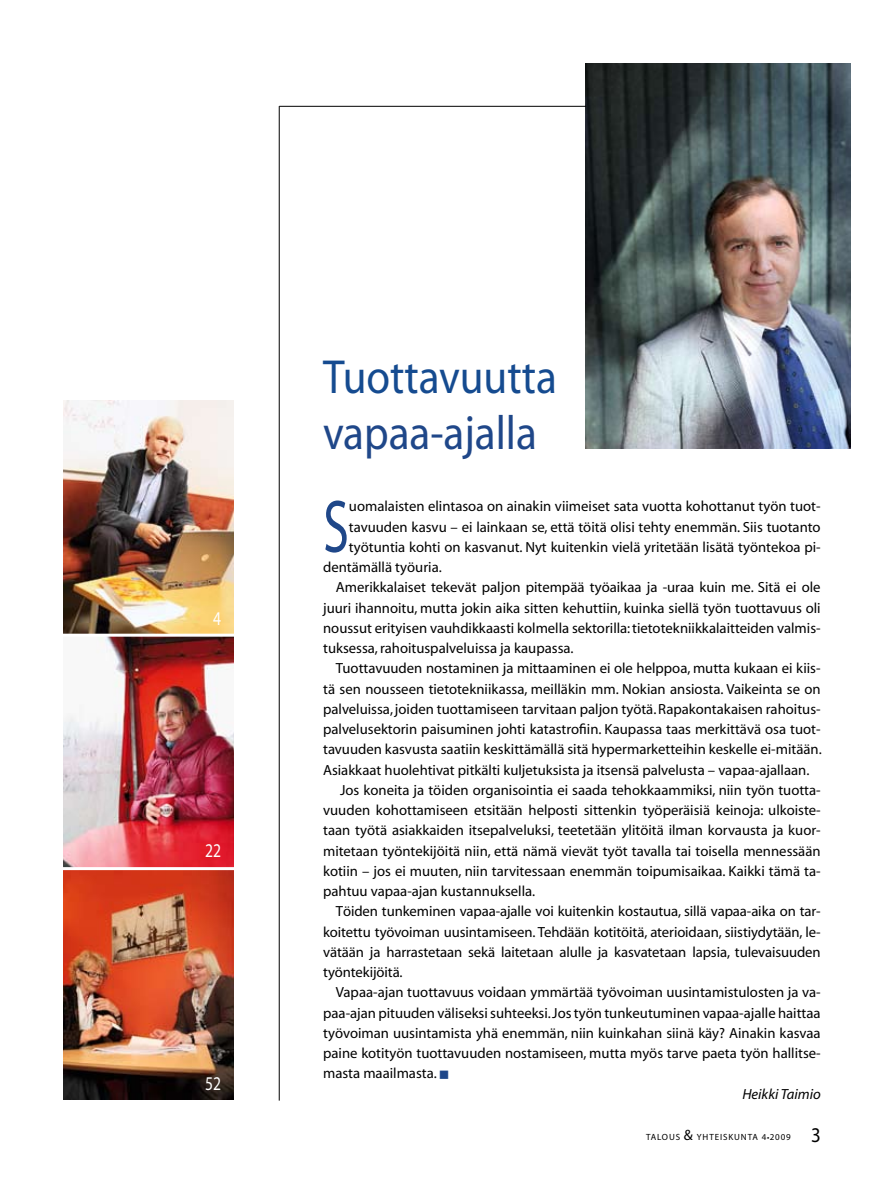
<style>
.page{position:relative;width:893px;height:1191px;background:#fff}
.page>*{position:absolute;margin:0;border:0;box-sizing:border-box;transform-origin:0 0}
.t1{font:74.85px "Myriad";color:#1f4789;scale:.7 1}
.t2{font:48px "Myriad";color:#154b90;scale:.9 1}
.t3{font:48px "Myriad";color:#1f4789;scale:.9 1}
.t4{font:19.5px "Myriad";color:#fff;scale:.8 1}
.t5{font:14.7px "Myriad";color:#000}
.t6{font:italic 14.7px "Myriad";color:#000}
.t7{font:9px "Myriad";letter-spacing:.1em;color:#000}
.s1{color:#1f4789}
.s2{font-size:15px}
</style>
<div class="page">
<img style="left:64px;top:636px;width:170px;height:463px">
<hr style="left:56px;top:867px;width:204px;height:3px;background:#fff">
<img style="left:64px;top:401px;width:170px;height:232px">
<img style="left:586px;top:64px;width:264px;height:384px">
<hr style="left:279px;top:106px;width:307px;height:1px;background:#000">
<hr style="left:279px;top:106px;width:1px;height:994px;background:#000">
<h3 class="t4" style="left:213px;top:608px;width:12px">4</h3>
<h3 class="t4" style="left:205px;top:841px;width:22px">22</h3>
<h3 class="t4" style="left:205px;top:1073px;width:22px">52</h3>
<h2 class="t2" style="left:323px;top:353px;width:261px">Tuottavuutta</h2>
<h2 class="t3" style="left:323px;top:409px;width:239px">vapaa-ajalla</h2>
<h1 class="t1" style="left:323px;top:489px;width:38px">S</h1>
<p class="t5" style="left:349px;top:499px;width:473px">uomalaisten elintasoa on ainakin viimeiset sata vuotta kohottanut työn tuot-</p>
<p class="t5" style="left:349px;top:519px;width:473px">tavuuden kasvu – ei lainkaan se, että töitä olisi tehty enemmän. Siis tuotanto</p>
<p class="t5" style="left:349px;top:539px;width:473px">työtuntia kohti on kasvanut. Nyt kuitenkin vielä yritetään lisätä työntekoa pi-</p>
<p class="t5" style="left:323px;top:560px;width:120px">dentämällä työuria.</p>
<p class="t5" style="left:336px;top:580px;width:486px">Amerikkalaiset tekevät paljon pitempää työaikaa ja -uraa kuin me. Sitä ei ole</p>
<p class="t5" style="left:323px;top:600px;width:499px">juuri ihannoitu, mutta jokin aika sitten kehuttiin, kuinka siellä työn tuottavuus oli</p>
<p class="t5" style="left:323px;top:620px;width:499px">noussut erityisen vauhdikkaasti kolmella sektorilla: tietotekniikkalaitteiden valmis-</p>
<p class="t5" style="left:323px;top:641px;width:252px">tuksessa, rahoituspalveluissa ja kaupassa.</p>
<p class="t5" style="left:336px;top:661px;width:486px">Tuottavuuden nostaminen ja mittaaminen ei ole helppoa, mutta kukaan ei kiis-</p>
<p class="t5" style="left:323px;top:681px;width:499px">tä sen nousseen tietotekniikassa, meilläkin mm. Nokian ansiosta. Vaikeinta se on</p>
<p class="t5" style="left:323px;top:701px;width:499px">palveluissa, joiden tuottamiseen tarvitaan paljon työtä. Rapakontakaisen rahoitus-</p>
<p class="t5" style="left:323px;top:722px;width:499px">palvelusektorin paisuminen johti katastrofiin. Kaupassa taas merkittävä osa tuot-</p>
<p class="t5" style="left:323px;top:742px;width:500px">tavuuden kasvusta saatiin keskittämällä sitä hypermarketteihin keskelle ei-mitään.</p>
<p class="t5" style="left:323px;top:762px;width:488px">Asiakkaat huolehtivat pitkälti kuljetuksista ja itsensä palvelusta – vapaa-ajallaan.</p>
<p class="t5" style="left:340px;top:782px;width:482px">Jos koneita ja töiden organisointia ei saada tehokkaammiksi, niin työn tuotta-</p>
<p class="t5" style="left:323px;top:803px;width:499px">vuuden kohottamiseen etsitään helposti sittenkin työperäisiä keinoja: ulkoiste-</p>
<p class="t5" style="left:323px;top:823px;width:499px">taan työtä asiakkaiden itsepalveluksi, teetetään ylitöitä ilman korvausta ja kuor-</p>
<p class="t5" style="left:323px;top:843px;width:499px">mitetaan työntekijöitä niin, että nämä vievät työt tavalla tai toisella mennessään</p>
<p class="t5" style="left:323px;top:863px;width:499px">kotiin – jos ei muuten, niin tarvitessaan enemmän toipumisaikaa. Kaikki tämä ta-</p>
<p class="t5" style="left:323px;top:884px;width:214px">pahtuu vapaa-ajan kustannuksella.</p>
<p class="t5" style="left:336px;top:904px;width:486px">Töiden tunkeminen vapaa-ajalle voi kuitenkin kostautua, sillä vapaa-aika on tar-</p>
<p class="t5" style="left:323px;top:924px;width:499px">koitettu työvoiman uusintamiseen. Tehdään kotitöitä, aterioidaan, siistiydytään, le-</p>
<p class="t5" style="left:323px;top:944px;width:499px">vätään ja harrastetaan sekä laitetaan alulle ja kasvatetaan lapsia, tulevaisuuden</p>
<p class="t5" style="left:323px;top:965px;width:81px">työntekijöitä.</p>
<p class="t5" style="left:336px;top:985px;width:486px">Vapaa-ajan tuottavuus voidaan ymmärtää työvoiman uusintamistulosten ja va-</p>
<p class="t5" style="left:323px;top:1005px;width:499px">paa-ajan pituuden väliseksi suhteeksi. Jos työn tunkeutuminen vapaa-ajalle haittaa</p>
<p class="t5" style="left:323px;top:1025px;width:499px">työvoiman uusintamista yhä enemmän, niin kuinkahan siinä käy? Ainakin kasvaa</p>
<p class="t5" style="left:323px;top:1046px;width:499px">paine kotityön tuottavuuden nostamiseen, mutta myös tarve paeta työn hallitse-</p>
<p class="t5" style="left:323px;top:1066px;width:128px">masta maailmasta. <span class="s1">■</span></p>
<p class="t6" style="left:742px;top:1086px;width:80px">Heikki Taimio</p>
<p class="t7" style="left:646px;top:1133px;width:146px">TALOUS <span class="s2">&amp;</span> YHTEISKUNTA 4 ●2009</p>
</div>
